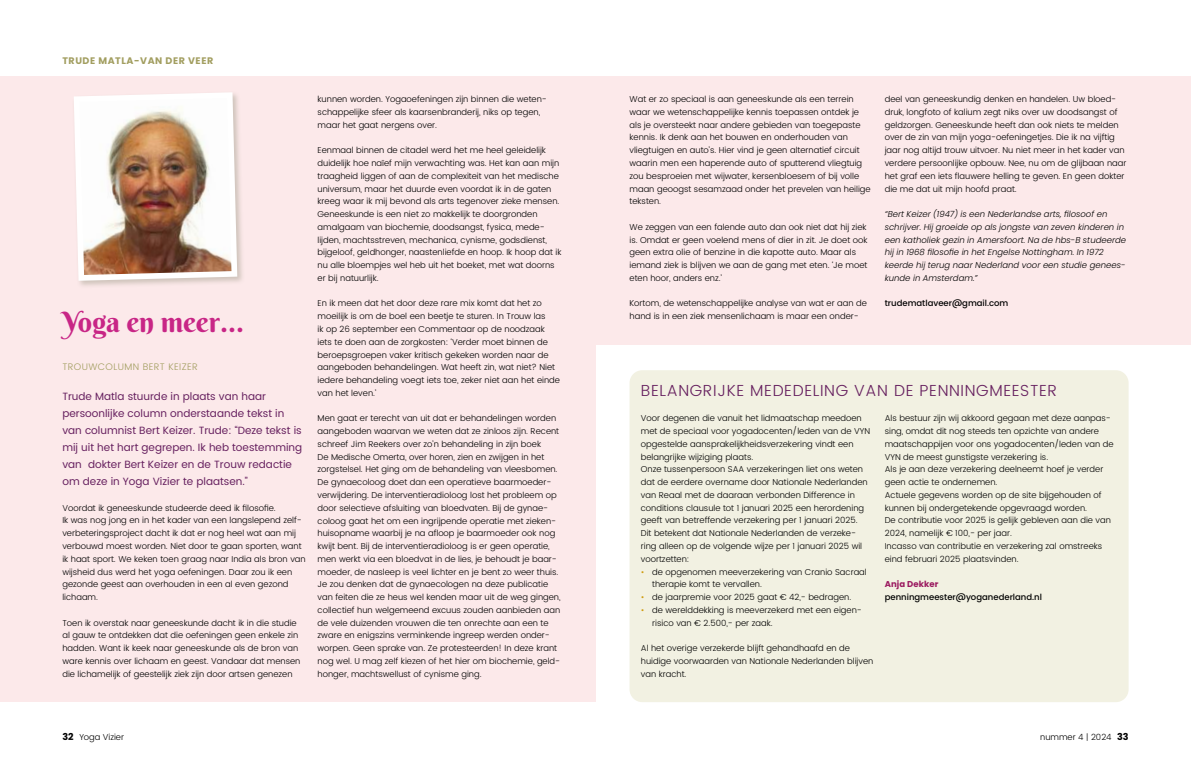
<style>
.page{position:relative;width:1191px;height:766px;background:#fff}
.page>*{position:absolute;margin:0;border:0;box-sizing:border-box;transform-origin:0 0}
.t1{font:28px "Berkshire Swash";color:#c82686}
.t2{font:300 16px "Poppins";letter-spacing:.04em;color:#66205f}
.t3{font:10.5px/17px "Poppins";color:#66205f}
.t4{font:700 9.5px "Poppins";letter-spacing:.06em;color:#a29e60}
.t5{font:300 9.5px "Poppins";letter-spacing:.04em;color:#a29e60}
.t6{font:300 8.5px/12.8px "Poppins";color:#000}
.t7{font:italic 300 8.5px/12.8px "Poppins";color:#000}
.t8{font:500 8.5px "Poppins";color:#000}
.t9{font:700 8.5px "Poppins";letter-spacing:.01em;color:#9b1a60}
.s1{color:#cf9b0d}
.s2{font-weight:700;font-size:9.5px}
</style>
<div class="page">
<div style="left:0;top:77px;width:595px;height:625px;background:#fce9ea"></div>
<div style="left:629px;top:370px;width:499px;height:332px;background:#f2f1e2;border-radius:13px"></div>
<div style="left:595px;top:77px;width:596px;height:267px;background:#fce9ea"></div>
<div style="left:72px;top:91px;width:174px;height:198px;background:#a39f8d;opacity:.5"></div>
<svg style="left:74px;top:92px;width:163px;height:189px"></svg>
<img style="left:80px;top:98px;width:151px;height:177px">
<p class="t4" style="left:62px;top:55px;width:152px">TRUDE MATLA-VAN DER VEER</p>
<h1 class="t1" style="left:62px;top:310px;width:183px">Yoga en meer…</h1>
<p class="t5" style="left:62px;top:361px;width:137px">TROUWCOLUMN BERT KEIZER</p>
<p class="t3" style="left:62px;top:387px;width:241px">Trude Matla stuurde in plaats van haar persoonlijke column onderstaande tekst in van columnist Bert Keizer. Trude: “Deze tekst is mij uit het hart gegrepen. Ik heb toestemming van dokter Bert Keizer en de Trouw redactie om deze in Yoga Vizier te plaatsen.”</p>
<p class="t6" style="left:62px;top:501px;width:245px">Voordat ik geneeskunde studeerde deed ik 昀椀loso昀椀e.<br>Ik was nog jong en in het kader van een langslepend zelf&shy;verbeteringsproject dacht ik dat er nog heel wat aan mij verbouwd moest worden. Niet door te gaan sporten, want ik haat sport. We keken toen graag naar India als bron van wijsheid dus werd het yoga oefeningen. Daar zou ik een gezonde geest aan overhouden in een al even gezond lichaam.</p>
<p class="t6" style="left:62px;top:616px;width:239px">Toen ik overstak naar geneeskunde dacht ik in die studie al gauw te ontdekken dat die oefeningen geen enkele zin hadden. Want ik keek naar geneeskunde als de bron van ware kennis over lichaam en geest. Vandaar dat mensen die lichamelijk of geestelijk ziek zijn door artsen genezen</p>
<p class="t6" style="left:317px;top:93px;width:231px">kunnen worden. Yogaoefeningen zijn binnen die weten&shy;schappelijke sfeer als kaarsenbranderij, niks op tegen, maar het gaat nergens over.</p>
<p class="t6" style="left:317px;top:144px;width:245px">Eenmaal binnen de citadel werd het me heel geleidelijk duidelijk hoe naïef mijn verwachting was. Het kan aan mijn traagheid liggen of aan de complexiteit van het medische universum, maar het duurde even voordat ik in de gaten kreeg waar ik mij bevond als arts tegenover zieke mensen.<br>Geneeskunde is een niet zo makkelijk te doorgronden amalgaam van biochemie, doodsangst, fysica, mede&shy;lijden, machtsstreven, mechanica, cynisme, godsdienst, bijgeloof, geldhonger, naastenliefde en hoop. Ik hoop dat ik nu alle bloempjes wel heb uit het boeket, met wat doorns er bij natuurlijk.</p>
<p class="t6" style="left:317px;top:297px;width:244px">En ik meen dat het door deze rare mix komt dat het zo moeilijk is om de boel een beetje te sturen. In Trouw las<br>ik op 26 september een Commentaar op de noodzaak iets te doen aan de zorgkosten: ‘Verder moet binnen de beroepsgroepen vaker kritisch gekeken worden naar de aangeboden behandelingen. Wat heeft zin, wat niet? Niet iedere behandeling voegt iets toe, zeker niet aan het einde van het leven.’</p>
<p class="t6" style="left:317px;top:412px;width:244px">Men gaat er terecht van uit dat er behandelingen worden aangeboden waarvan we weten dat ze zinloos zijn. Recent schreef Jim Reekers over zo’n behandeling in zijn boek<br>De Medische Omerta, over horen, zien en zwijgen in het zorgstelsel. Het ging om de behandeling van vleesbomen.<br>De gynaecoloog doet dan een operatieve baarmoeder&shy;verwijdering. De interventieradioloog lost het probleem op door selectieve afsluiting van bloedvaten. Bij de gynae&shy;coloog gaat het om een ingrijpende operatie met zieken&shy;huisopname waarbij je na a昀氀oop je baarmoeder ook nog kwijt bent. Bij de interventieradioloog is er geen operatie, men werkt via een bloedvat in de lies, je behoudt je baar&shy;moeder, de nasleep is veel lichter en je bent zo weer thuis.<br>Je zou denken dat de gynaecologen na deze publicatie van feiten die ze heus wel kenden maar uit de weg gingen, collectief hun welgemeend excuus zouden aanbieden aan de vele duizenden vrouwen die ten onrechte aan een te zware en enigszins verminkende ingreep werden onder&shy;worpen. Geen sprake van. Ze protesteerden! In deze krant nog wel. U mag zelf kiezen of het hier om biochemie, geld&shy;honger, machtswellust of cynisme ging.</p>
<p class="t6" style="left:629px;top:93px;width:243px">Wat er zo speciaal is aan geneeskunde als een terrein waar we wetenschappelijke kennis toepassen ontdek je als je oversteekt naar andere gebieden van toegepaste kennis. Ik denk aan het bouwen en onderhouden van vliegtuigen en auto’s. Hier vind je geen alternatief circuit waarin men een haperende auto of sputterend vliegtuig zou besproeien met wijwater, kersenbloesem of bij volle maan geoogst sesamzaad onder het prevelen van heilige teksten.</p>
<p class="t6" style="left:629px;top:220px;width:239px">We zeggen van een falende auto dan ook niet dat hij ziek is. Omdat er geen voelend mens of dier in zit. Je doet ook geen extra olie of benzine in die kapotte auto. Maar als iemand ziek is blijven we aan de gang met eten. ‘Je moet eten hoor, anders enz.’</p>
<p class="t6" style="left:629px;top:297px;width:239px">Kortom, de wetenschappelijke analyse van wat er aan de hand is in een ziek mensenlichaam is maar een onder-</p>
<p class="t6" style="left:884px;top:93px;width:243px">deel van geneeskundig denken en handelen. Uw bloed&shy;druk, longfoto of kalium zegt niks over uw doodsangst of geldzorgen. Geneeskunde heeft dan ook niets te melden over de zin van mijn yoga-oefeningetjes. Die ik na vijftig jaar nog altijd trouw uitvoer. Nu niet meer in het kader van verdere persoonlijke opbouw. Nee, nu om de glijbaan naar het graf een iets 昀氀auwere helling te geven. En geen dokter die me dat uit mijn hoofd praat.</p>
<p class="t7" style="left:884px;top:208px;width:243px">“Bert Keizer (1947) is een Nederlandse arts, 昀椀losoof en schrijver. Hij groeide op als jongste van zeven kinderen in een katholiek gezin in Amersfoort. Na de hbs-B studeerde hij in 1968 昀椀loso昀椀e in het Engelse Nottingham. In 1972 keerde hij terug naar Nederland voor een studie genees&shy;kunde in Amsterdam.”</p>
<p class="t8" style="left:884px;top:297px;width:125px">trudematlaveer@gmail.com</p>
<h2 class="t2" style="left:641px;top:380px;width:418px">BELANGRIJKE MEDEDELING VAN DE PENNINGMEESTER</h2>
<p class="t6" style="left:641px;top:411px;width:231px">Voor degenen die vanuit het lidmaatschap meedoen met de speciaal voor yogadocenten/leden van de VYN opgestelde aansprakelijkheidsverzekering vindt een belangrijke wijziging plaats.<br>Onze tussenpersoon SAA verzekeringen liet ons weten dat de eerdere overname door Nationale Nederlanden van Reaal met de daaraan verbonden Difference in conditions clausule tot 1 januari 2025 een herordening geeft van betreffende verzekering per 1 januari 2025.<br>Dit betekent dat Nationale Nederlanden de verzeke&shy;ring alleen op de volgende wijze per 1 januari 2025 wil voortzetten:</p>
<p class="t6" style="left:652px;top:565px;width:216px;text-indent:-11px"><span class="s1">•</span> de opgenomen meeverzekering van Cranio Sacraal therapie komt te vervallen.</p>
<p class="t6" style="left:641px;top:590px;width:212px"><span class="s1">•</span> de jaarpremie voor 2025 gaat € 42,- bedragen.</p>
<p class="t6" style="left:652px;top:603px;width:211px;text-indent:-11px"><span class="s1">•</span> de werelddekking is meeverzekerd met een eigen&shy;risico van € 2.500,- per zaak.</p>
<p class="t6" style="left:641px;top:641px;width:234px">Al het overige verzekerde blijft gehandhaafd en de huidige voorwaarden van Nationale Nederlanden blijven van kracht.</p>
<p class="t6" style="left:884px;top:412px;width:230px">Als bestuur zijn wij akkoord gegaan met deze aanpas&shy;sing, omdat dit nog steeds ten opzichte van andere maatschappijen voor ons yogadocenten/leden van de VYN de meest gunstigste verzekering is.<br>Als je aan deze verzekering deelneemt hoef je verder geen actie te ondernemen.<br>Actuele gegevens worden op de site bijgehouden of kunnen bij ondergetekende opgevraagd worden.<br>De contributie voor 2025 is gelijk gebleven aan die van 2024, namelijk € 100,- per jaar.<br>Incasso van contributie en verzekering zal omstreeks eind februari 2025 plaatsvinden.</p>
<p class="t9" style="left:884px;top:580px;width:55px">Anja Dekker</p>
<p class="t8" style="left:884px;top:590px;width:159px">penningmeester@yoganederland.nl</p>
<p class="t6" style="left:62px;top:730px;width:63px"><span class="s2">32</span> Yoga Vizier</p>
<p class="t6" style="left:1040px;top:730px;width:90px">nummer 4 | 2024 <span class="s2">33</span></p>
</div>
